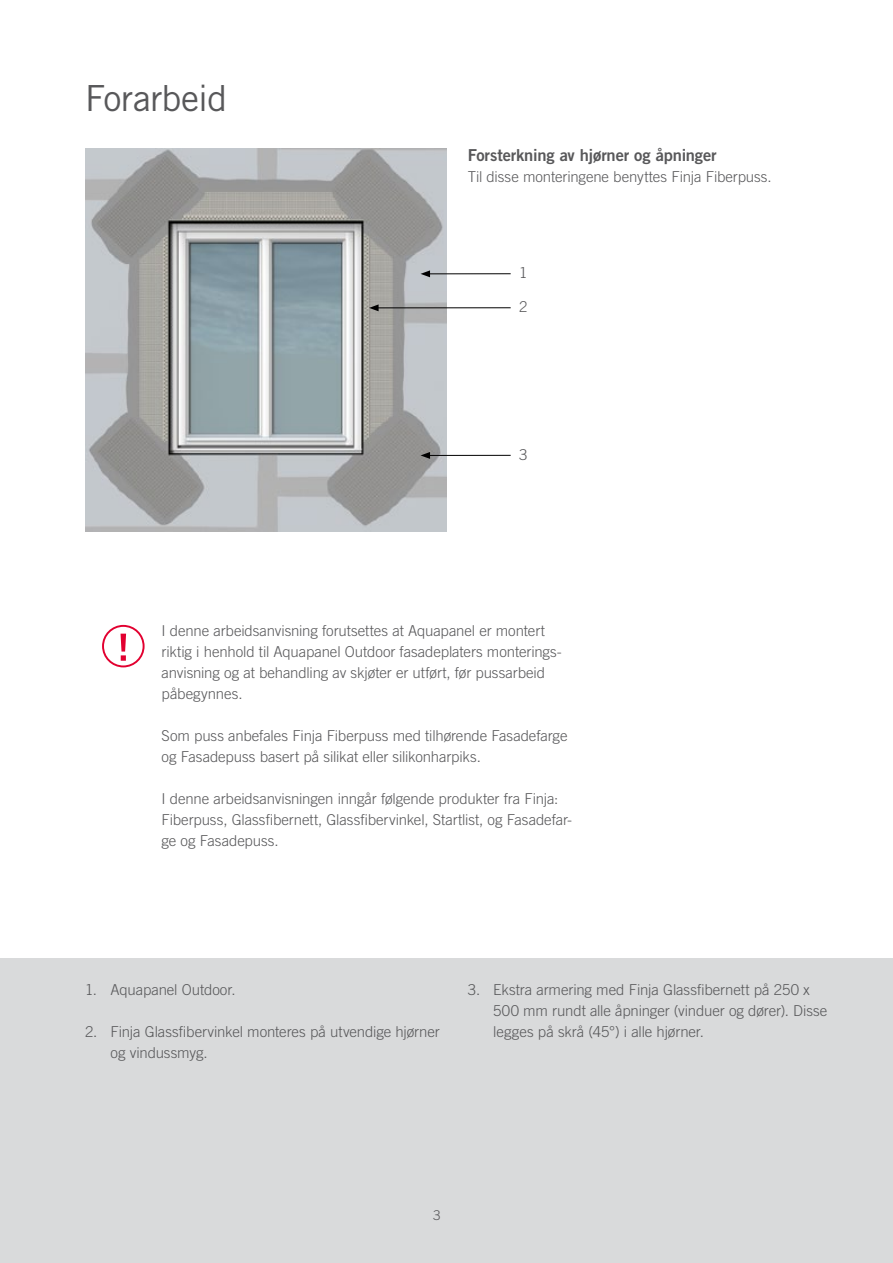
<style>
.page{position:relative;width:893px;height:1263px;background:#fff}
.page>*{position:absolute;margin:0;border:0;box-sizing:border-box;transform-origin:0 0}
.t1{font:36px "Trade Gothic LT Std";letter-spacing:-.02em;color:#58585a}
.t2{font:16.5px "Trade Gothic LT Std Bd 2";letter-spacing:-.01em;color:#58585a}
.t3{font:300 15px/21px "Trade Gothic LT Std";letter-spacing:-.005em;color:#58585a}
.t4{font:300 13.5px "Trade Gothic LT Std";color:#58585a}
</style>
<div class="page">
<div style="left:0;top:958px;width:893px;height:305px;background:#d9dadb"></div>
<img style="left:85px;top:149px;width:361px;height:382px">
<hr style="left:428px;top:273px;width:83px;height:1px;background:#000">
<svg style="left:421px;top:270px;width:9px;height:7px"></svg>
<hr style="left:376px;top:307px;width:135px;height:1px;background:#000">
<svg style="left:369px;top:304px;width:10px;height:7px"></svg>
<hr style="left:428px;top:455px;width:83px;height:1px;background:#000">
<svg style="left:421px;top:452px;width:9px;height:7px"></svg>
<svg style="left:102px;top:625px;width:43px;height:42px"></svg>
<h1 class="t1" style="left:85px;top:76px;width:144px">Forarbeid</h1>
<p class="t2" style="left:468px;top:145px;width:250px">Forsterkning av hjørner og åpninger</p>
<p class="t3" style="left:468px;top:166px;width:305px">Til disse monteringene benyttes Finja Fiberpuss.</p>
<p class="t3" style="left:519px;top:262px;width:10px">1</p>
<p class="t3" style="left:519px;top:296px;width:10px">2</p>
<p class="t3" style="left:519px;top:444px;width:10px">3</p>
<p class="t3" style="left:162px;top:620px;width:402px">I denne arbeidsanvisning forutsettes at Aquapanel er montert riktig i henhold til Aquapanel Outdoor fasadeplaters monterings&shy;anvisning og at behandling av skjøter er utført, før pussarbeid påbegynnes.</p>
<p class="t3" style="left:162px;top:725px;width:407px">Som puss anbefales Finja Fiberpuss med tilhørende Fasadefarge og Fasadepuss basert på silikat eller silikonharpiks.</p>
<p class="t3" style="left:162px;top:788px;width:412px">I denne arbeidsanvisningen inngår følgende produkter fra Finja:<br>Fiberpuss, Glassfibernett, Glassfibervinkel, Startlist, og Fasadefar&shy;ge og Fasadepuss.</p>
<p class="t3" style="left:85px;top:978px;width:152px">1. Aquapanel Outdoor.</p>
<p class="t3" style="left:111px;top:1020px;width:331px;text-indent:-26px">2. Finja Glassfibervinkel monteres på utvendige hjørner og vindussmyg.</p>
<p class="t3" style="left:493px;top:978px;width:336px;text-indent:-26px">3. Ekstra armering med Finja Glassfibernett på 250 x<br>500 mm rundt alle åpninger (vinduer og dører). Disse legges på skrå (45°) i alle hjørner.</p>
<p class="t4" style="left:433px;top:1207px;width:9px">3</p>
</div>
